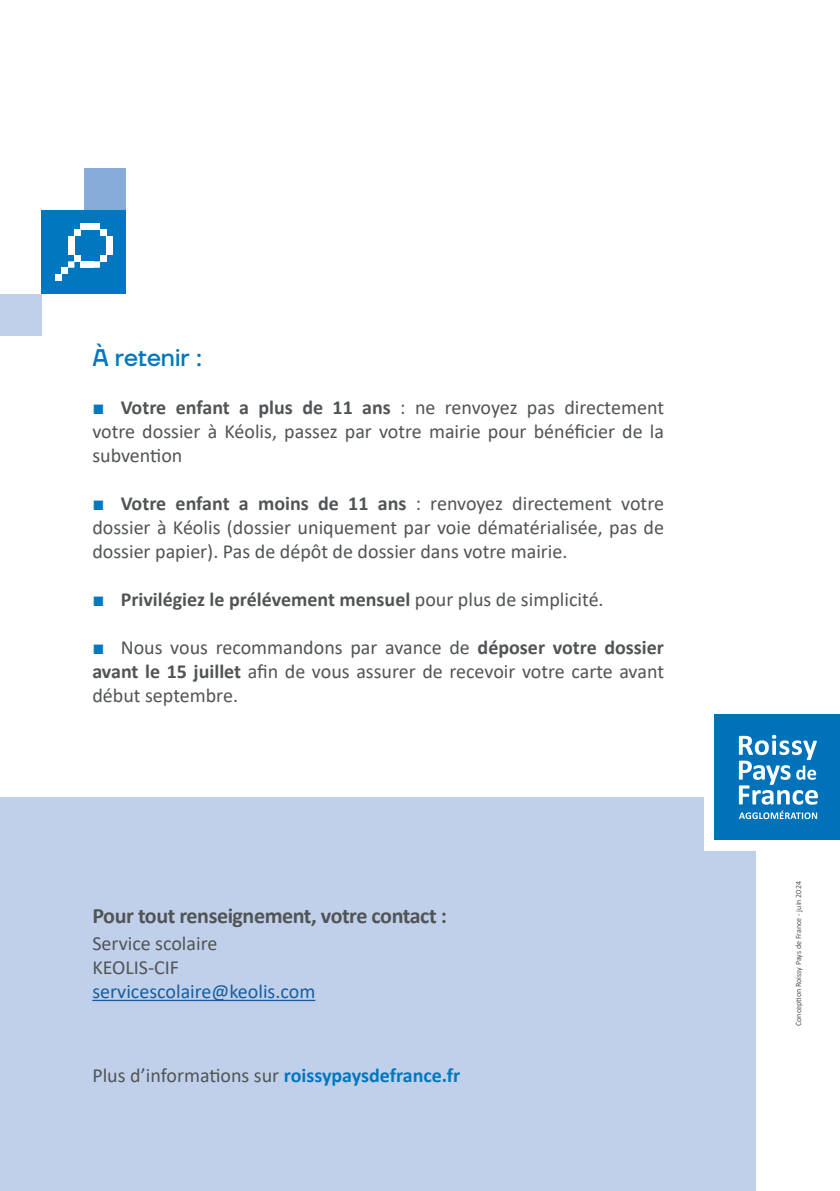
<style>
.page{position:relative;width:840px;height:1191px;background:#fff}
.page>*{position:absolute;margin:0;border:0;box-sizing:border-box;transform-origin:0 0}
.t1{font:500 24px "TT Firs Neue";color:#0077bf}
.CORPS_BLEU{font:700 22px "Calibri";letter-spacing:-.02em;color:#515456}
.t2{font:20px/24px "Calibri";color:#515456;text-align:justify}
.t3{font:700 20px "Calibri";color:#515456}
.t4{font:20px "Calibri";color:#175d9e}
.t5{font:8px "Calibri";color:#515456}
.s1{font-family:"Franklin Gothic";font-weight:500;font-stretch:condensed;color:#0077bf}
.s2{font-weight:700}
.s3{font-weight:400}
.s4{font-weight:700;color:#0077bf}
</style>
<div class="page">
<div style="left:42px;top:210px;width:84px;height:84px;background:#0077bf"></div>
<div style="left:0;top:797px;width:755px;height:394px;background:#c0d0ea"></div>
<hr style="left:92px;top:999px;width:223px;height:2px;background:#175d9e">
<div style="left:704px;top:704px;width:135px;height:146px;background:#fff"></div>
<div style="left:714px;top:714px;width:125px;height:126px;background:#0072ba"></div>
<svg style="left:738px;top:735px;width:79px;height:69px"></svg>
<svg style="left:739px;top:810px;width:77px;height:9px"></svg>
<div style="left:68px;top:261px;width:6px;height:7px;background:#fff"></div>
<svg style="left:62px;top:268px;width:6px;height:6px"></svg>
<div style="left:55px;top:274px;width:7px;height:6px;background:#fff"></div>
<div style="left:74px;top:229px;width:7px;height:7px;background:#fff"></div>
<svg style="left:68px;top:236px;width:6px;height:6px"></svg>
<div style="left:68px;top:242px;width:6px;height:7px;background:#fff"></div>
<svg style="left:68px;top:249px;width:6px;height:6px"></svg>
<div style="left:74px;top:255px;width:7px;height:6px;background:#fff"></div>
<svg style="left:81px;top:223px;width:12px;height:6px"></svg>
<div style="left:93px;top:223px;width:7px;height:6px;background:#fff"></div>
<div style="left:100px;top:229px;width:6px;height:7px;background:#fff"></div>
<div style="left:106px;top:236px;width:7px;height:6px;background:#fff"></div>
<div style="left:106px;top:242px;width:7px;height:7px;background:#fff"></div>
<div style="left:106px;top:249px;width:7px;height:6px;background:#fff"></div>
<svg style="left:100px;top:255px;width:6px;height:6px"></svg>
<div style="left:93px;top:261px;width:7px;height:7px;background:#fff"></div>
<div style="left:87px;top:261px;width:6px;height:7px;background:#fff"></div>
<div style="left:81px;top:261px;width:6px;height:7px;background:#fff"></div>
<div style="left:0;top:294px;width:42px;height:42px;background:#c0d0ea"></div>
<div style="left:84px;top:168px;width:42px;height:42px;background:#88acda"></div>
<p class="t1" style="left:92px;top:341px;width:111px">À retenir :</p>
<p class="t2" style="left:92px;top:394px;width:573px"><span class="s1">■</span> <span class="s2">Votre enfant a plus de 11 ans</span> : ne renvoyez pas directement votre dossier à Kéolis, passez par votre mairie pour bénéficier de la subvention</p>
<p class="t2" style="left:92px;top:490px;width:573px"><span class="s1">■</span> <span class="s2">Votre enfant a moins de 11 ans</span> : renvoyez directement votre dossier à Kéolis (dossier uniquement par voie dématérialisée, pas de dossier papier). Pas de dépôt de dossier dans votre mairie.</p>
<p class="t3" style="left:92px;top:585px;width:512px"><span class="s1">■</span> Privilégiez le prélévement mensuel <span class="s3">pour plus de simplicité.</span></p>
<p class="t2" style="left:92px;top:634px;width:573px"><span class="s1">■</span> Nous vous recommandons par avance de <span class="s2">déposer votre dossier avant le 15 juillet</span> afin de vous assurer de recevoir votre carte avant début septembre.</p>
<p class="CORPS_BLEU" style="left:92px;top:900px;width:356px">Pour tout renseignement, votre contact :</p>
<p class="t2" style="left:92px;top:931px;width:126px">Service scolaire</p>
<p class="t2" style="left:92px;top:955px;width:88px">KEOLIS-CIF</p>
<p class="t4" style="left:92px;top:977px;width:224px">servicescolaire@keolis.com</p>
<p class="t2" style="left:92px;top:1062px;width:369px">Plus d’informations sur <span class="s4">roissypaysdefrance.fr</span></p>
<p class="t5" style="left:792px;top:1026px;width:146px;rotate:-90deg">Conception Roissy Pays de France - juin 2024</p>
</div>
